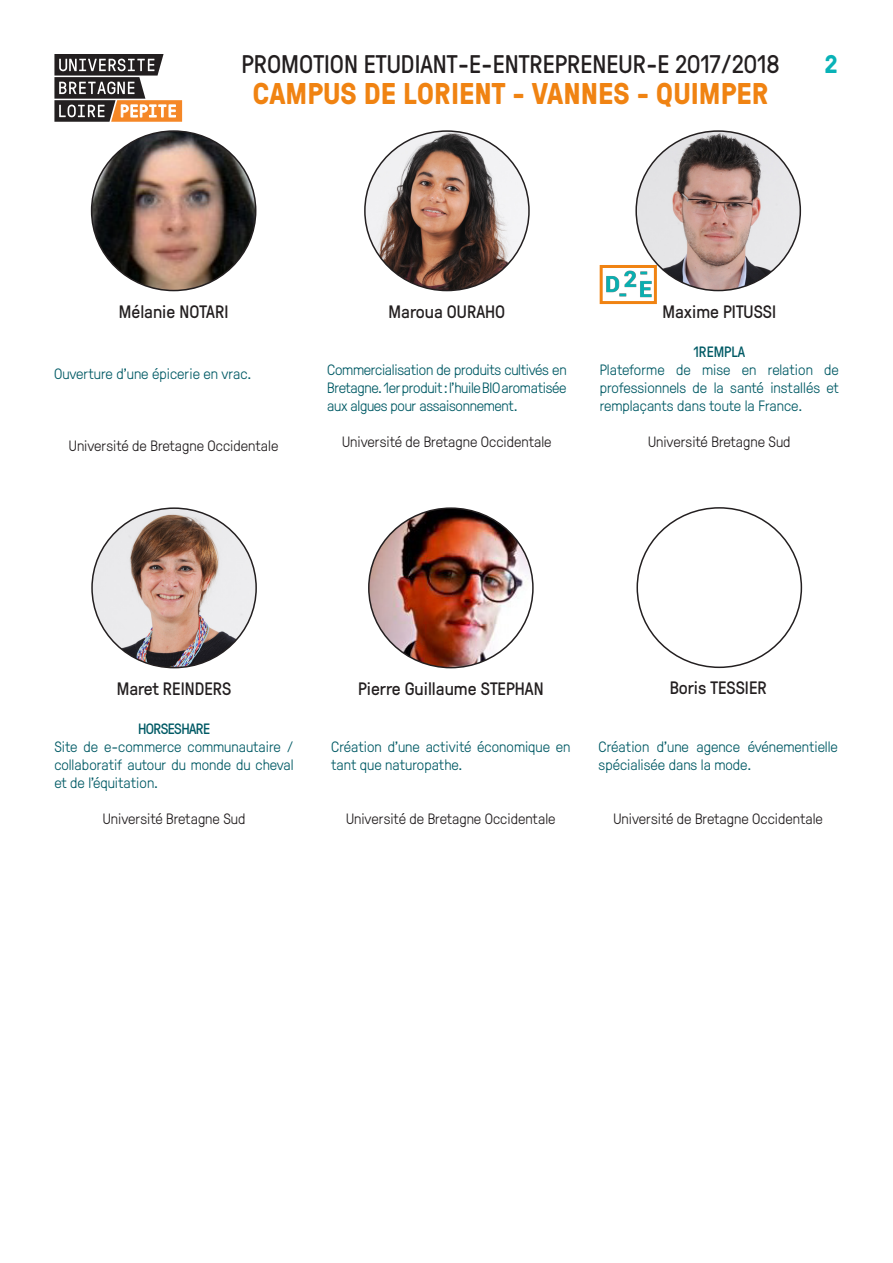
<style>
.page{position:relative;width:893px;height:1263px;background:#fff}
.page>*{position:absolute;margin:0;border:0;box-sizing:border-box;transform-origin:0 0}
.t1{font:700 30px "GT Pressura";color:#f08312}
.t2{font:25.5px "GT Pressura";color:#231f20}
.t3{font:700 25.5px "GT Pressura";color:#08b2b7}
.t4{font:18px "GT Pressura";color:#231f20}
.t5{font:300 15px/18px "GT Pressura";color:#005a65;text-align:justify}
.t6{font:300 15px "GT Pressura";color:#231f20}
.t7{font:15px "GT Pressura";letter-spacing:-.04em;color:#005a65}
.t8{font:15px "GT Pressura";color:#005a65}
</style>
<div class="page">
<svg style="left:54px;top:54px;width:128px;height:68px"></svg>
<img style="left:637px;top:131px;width:163px;height:160px">
<img style="left:92px;top:510px;width:164px;height:158px">
<img style="left:369px;top:510px;width:164px;height:158px">
<img style="left:365px;top:133px;width:164px;height:158px">
<img style="left:92px;top:131px;width:164px;height:160px">
<img style="left:606px;top:269px;width:47px;height:29px">
<div style="left:600px;top:265px;width:57px;height:39px;border:3px solid #f08312"></div>
<p class="t2" style="left:241px;top:46px;width:540px">PROMOTION ETUDIANT-E-ENTREPRENEUR-E 2017/2018</p>
<p class="t1" style="left:252px;top:72px;width:518px">CAMPUS DE LORIENT - VANNES - QUIMPER</p>
<p class="t3" style="left:825px;top:46px;width:15px">2</p>
<p class="t4" style="left:119px;top:298px;width:111px">Mélanie NOTARI</p>
<p class="t5" style="left:54px;top:364px;width:199px">Ouverture d’une épicerie en vrac.</p>
<p class="t6" style="left:69px;top:435px;width:211px">Université de Bretagne Occidentale</p>
<p class="t4" style="left:389px;top:298px;width:118px">Maroua OURAHO</p>
<p class="t5" style="left:327px;top:360px;width:241px">Commercialisation de produits cultivés en Bretagne. 1er produit : l’huile BIO aromatisée aux algues pour assaisonnement.</p>
<p class="t6" style="left:342px;top:431px;width:211px">Université de Bretagne Occidentale</p>
<p class="t4" style="left:662px;top:298px;width:115px">Maxime PITUSSI</p>
<p class="t8" style="left:693px;top:341px;width:53px">1REMPLA</p>
<p class="t5" style="left:600px;top:360px;width:241px">Plateforme de mise en relation de professionnels de la santé installés et remplaçants dans toute la France.</p>
<p class="t6" style="left:648px;top:431px;width:144px">Université Bretagne Sud</p>
<p class="t4" style="left:117px;top:675px;width:116px">Maret REINDERS</p>
<p class="t7" style="left:138px;top:718px;width:74px">HORSESHARE</p>
<p class="t5" style="left:54px;top:737px;width:241px">Site de e-commerce communautaire / collaboratif autour du monde du cheval et de l’équitation.</p>
<p class="t6" style="left:103px;top:808px;width:144px">Université Bretagne Sud</p>
<p class="t4" style="left:358px;top:675px;width:187px">Pierre Guillaume STEPHAN</p>
<p class="t4" style="left:670px;top:675px;width:99px">Boris TESSIER</p>
<p class="t5" style="left:331px;top:737px;width:241px">Création d’une activité économique en tant que naturopathe.</p>
<p class="t5" style="left:599px;top:737px;width:241px">Création d’une agence événementielle spécialisée dans la mode.</p>
<p class="t6" style="left:346px;top:808px;width:211px">Université de Bretagne Occidentale</p>
<p class="t6" style="left:613px;top:808px;width:211px">Université de Bretagne Occidentale</p>
</div>
